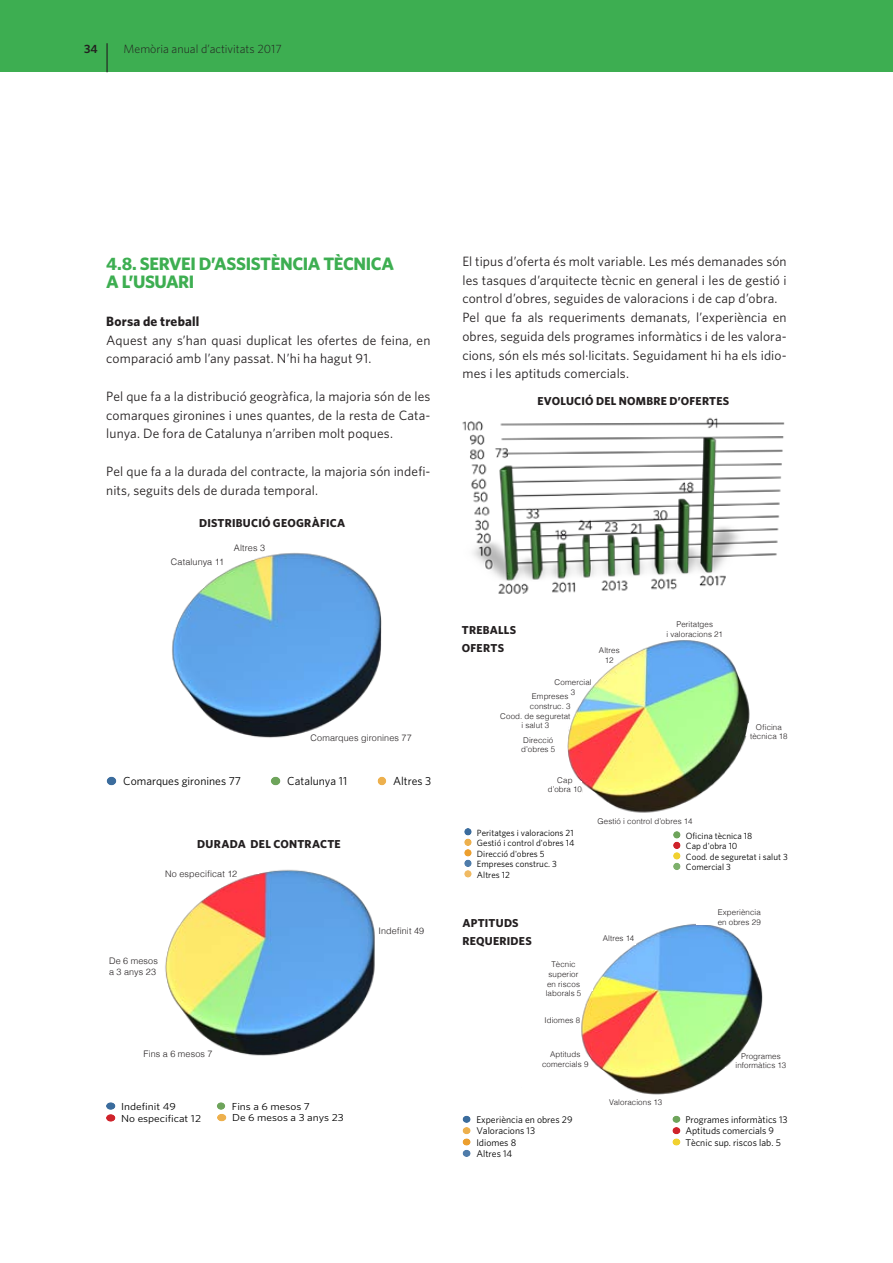
<style>
.page{position:relative;width:893px;height:1263px;background:#fff}
.page>*{position:absolute;margin:0;border:0;box-sizing:border-box;transform-origin:0 0}
.t1{font:700 18px/18.8px "Whitney";letter-spacing:-.025em;color:#3dae51}
.t2{font:16.2px/13.8px "Arial";color:#000;text-align:right}
.t3{font:13.5px/18.8px "Whitney";letter-spacing:.01em;color:#231f20}
.t4{font:700 13.5px "Whitney";letter-spacing:.01em;color:#231f20}
.t5{font:300 12px "Whitney";color:#231f20}
.t6{font:600 12px "Whitney";color:#231f20}
.t7{font:11.7px "Whitney HTF";color:#000}
.t8{font:700 11.55px/18px "Whitney";letter-spacing:.02em;color:#231f20}
.t9{font:10.2px "Whitney HTF";color:#000;scale:1.12 1}
.t10{font:9.75px/11.4px "Whitney HTF";color:#000}
.t11{font:9px/10.5px "Whitney HTF";color:#000}
.t12{font:300 9px/10.8px "Helvetica";letter-spacing:.015em;color:#231f20}
.t13{font:300 7.95px/9.6px "Helvetica";letter-spacing:.015em;color:#231f20;text-align:center}
</style>
<div class="page">
<div style="left:0;top:0;width:893px;height:72px;background:#3dae51"></div>
<hr style="left:106px;top:43px;width:2px;height:29px;background:#231f20">
<img style="left:462px;top:417px;width:323px;height:177px">
<div style="left:217px;top:1102px;width:8px;height:8px;background:#6ea45b;border-radius:50%"></div>
<svg style="left:106px;top:1102px;width:9px;height:20px"></svg>
<svg style="left:217px;top:1114px;width:9px;height:7px"></svg>
<img style="left:165px;top:869px;width:210px;height:187px">
<div style="left:177px;top:856px;width:81px;height:17px;background:#fff"></div>
<div style="left:148px;top:1053px;width:81px;height:18px;background:#fff"></div>
<img style="left:172px;top:553px;width:210px;height:185px">
<div style="left:140px;top:548px;width:41px;height:14px;background:#fff"></div>
<div style="left:305px;top:734px;width:118px;height:15px;background:#fff"></div>
<svg style="left:107px;top:777px;width:9px;height:8px"></svg>
<svg style="left:271px;top:777px;width:9px;height:8px"></svg>
<div style="left:378px;top:777px;width:8px;height:8px;background:#edb04d;border-radius:50%"></div>
<img style="left:581px;top:924px;width:182px;height:171px">
<div style="left:594px;top:932px;width:42px;height:13px;background:#fff"></div>
<div style="left:725px;top:1067px;width:92px;height:13px;background:#fff"></div>
<div style="left:522px;top:1083px;width:68px;height:15px;background:#fff"></div>
<div style="left:515px;top:1073px;width:84px;height:14px;background:#fff"></div>
<div style="left:496px;top:979px;width:97px;height:11px;background:#fff"></div>
<img style="left:567px;top:640px;width:183px;height:173px">
<div style="left:570px;top:644px;width:58px;height:9px;background:#fff"></div>
<div style="left:526px;top:782px;width:55px;height:19px;background:#fff"></div>
<div style="left:473px;top:721px;width:95px;height:16px;background:#fff"></div>
<div style="left:535px;top:677px;width:54px;height:13px;background:#fff"></div>
<svg style="left:745px;top:723px;width:5px;height:26px"></svg>
<div style="left:486px;top:698px;width:86px;height:13px;background:#fff"></div>
<div style="left:464px;top:828px;width:8px;height:7px;background:#3b6c9d;border-radius:50%"></div>
<div style="left:464px;top:838px;width:8px;height:8px;background:#edb04d;border-radius:50%"></div>
<div style="left:464px;top:849px;width:8px;height:7px;background:#ec9f2e;border-radius:50%"></div>
<div style="left:464px;top:859px;width:8px;height:8px;background:#4f7caa;border-radius:50%"></div>
<div style="left:464px;top:870px;width:8px;height:8px;background:#f0ba63;border-radius:50%"></div>
<div style="left:673px;top:831px;width:8px;height:8px;background:#6ea45b;border-radius:50%"></div>
<div style="left:673px;top:842px;width:8px;height:7px;background:#cf232b;border-radius:50%"></div>
<div style="left:673px;top:852px;width:8px;height:8px;background:#f1d130;border-radius:50%"></div>
<div style="left:673px;top:863px;width:8px;height:7px;background:#7eb06c;border-radius:50%"></div>
<div style="left:672px;top:1116px;width:8px;height:7px;background:#6ea45b;border-radius:50%"></div>
<div style="left:672px;top:1127px;width:8px;height:7px;background:#cf232b;border-radius:50%"></div>
<div style="left:672px;top:1138px;width:8px;height:8px;background:#f1d130;border-radius:50%"></div>
<div style="left:463px;top:1116px;width:8px;height:7px;background:#3b6c9d;border-radius:50%"></div>
<div style="left:463px;top:1127px;width:8px;height:7px;background:#edb04d;border-radius:50%"></div>
<div style="left:463px;top:1138px;width:8px;height:8px;background:#ec9f2e;border-radius:50%"></div>
<div style="left:463px;top:1150px;width:8px;height:7px;background:#4f7caa;border-radius:50%"></div>
<p class="t6" style="left:84px;top:41px;width:15px">34</p>
<p class="t5" style="left:124px;top:42px;width:160px">Memòria anual d’activitats 2017</p>
<h1 class="t1" style="left:106px;top:253px;width:289px">4.8. SERVEI D’ASSISTÈNCIA TÈCNICA<br>A L’USUARI</h1>
<p class="t4" style="left:106px;top:313px;width:94px">Borsa de treball</p>
<p class="t3" style="left:106px;top:330px;width:326px">Aquest any s’han quasi duplicat les ofertes de feina, en comparació amb l’any passat. N’hi ha hagut 91.</p>
<p class="t3" style="left:106px;top:386px;width:326px;text-align:justify">Pel que fa a la distribució geogràfica, la majoria són de les comarques gironines i unes quantes, de la resta de Cata&shy;lunya. De fora de Catalunya n’arriben molt poques.</p>
<p class="t3" style="left:106px;top:461px;width:326px">Pel que fa a la durada del contracte, la majoria són indefi&shy;nits, seguits dels de durada temporal.</p>
<p class="t2" style="left:82px;top:349px;width:163px">Habitatges contractats</p>
<p class="t2" style="left:99px;top:390px;width:46px">1677<br>11995<br>2151<br>450</p>
<p class="t2" style="left:125px;top:459px;width:20px">21</p>
<p class="t8" style="left:199px;top:513px;width:148px">DISTRIBUCIÓ GEOGRÀFICA</p>
<p class="t12" style="left:171px;top:557px;width:55px">Catalunya 11</p>
<p class="t12" style="left:234px;top:543px;width:33px">Altres 3</p>
<p class="t12" style="left:310px;top:733px;width:103px">Comarques gironines 77</p>
<p class="t7" style="left:123px;top:774px;width:120px">Comarques gironines 77</p>
<p class="t7" style="left:287px;top:774px;width:61px">Catalunya 11</p>
<p class="t7" style="left:393px;top:774px;width:40px">Altres 3</p>
<p class="t8" style="left:197px;top:835px;width:145px">DURADA DEL CONTRACTE</p>
<p class="t12" style="left:165px;top:869px;width:73px">No especificat 12</p>
<p class="t12" style="left:109px;top:957px;width:50px">De 6 mesos a 3 anys 23</p>
<p class="t12" style="left:143px;top:1049px;width:71px">Fins a 6 mesos 7</p>
<p class="t9" style="left:121px;top:1100px;width:50px">Indefinit 49</p>
<p class="t9" style="left:232px;top:1100px;width:71px">Fins a 6 mesos 7</p>
<p class="t9" style="left:121px;top:1112px;width:73px">No especificat 12</p>
<p class="t9" style="left:124px;top:1112px;width:71px">Fins a 6 mesos 7</p>
<p class="t9" style="left:232px;top:1112px;width:101px">De 6 mesos a 3 anys 23</p>
<p class="t12" style="left:379px;top:926px;width:47px">Indefinit 49</p>
<p class="t3" style="left:462px;top:252px;width:326px">El tipus d’oferta és molt variable. Les més demanades són les tasques d’arquitecte tècnic en general i les de gestió i control d’obres, seguides de valoracions i de cap d’obra.<br>Pel que fa als requeriments demanats, l’experiència en obres, seguida dels programes informàtics i de les valora&shy;cions, són els més sol·licitats. Seguidament hi ha els idio&shy;mes i les aptituds comercials.</p>
<p class="t8" style="left:537px;top:391px;width:193px">EVOLUCIÓ DEL NOMBRE D’OFERTES</p>
<p class="t8" style="left:462px;top:621px;width:56px">TREBALLS<br>OFERTS</p>
<p class="t13" style="left:599px;top:646px;width:22px">Altres<br>12</p>
<p class="t13" style="left:555px;top:678px;width:39px">Comercial<br>3</p>
<p class="t13" style="left:530px;top:692px;width:42px;text-align:left">Empreses construc. 3</p>
<p class="t13" style="left:500px;top:712px;width:72px">Cood. de seguretat i salut 3</p>
<p class="t13" style="left:521px;top:736px;width:35px;text-align:left">Direcció d’obres 5</p>
<p class="t13" style="left:548px;top:776px;width:36px">Cap d’obra 10</p>
<p class="t13" style="left:666px;top:620px;width:58px">Peritatges<br>i valoracions 21</p>
<p class="t13" style="left:597px;top:817px;width:97px">Gestió i control d’obres 14</p>
<p class="t13" style="left:750px;top:723px;width:39px">Oficina tècnica 18</p>
<p class="t11" style="left:477px;top:827px;width:99px">Peritatges i valoracions 21<br>Gestió i control d'obres 14<br>Direcció d'obres 5<br>Empreses construc. 3<br>Altres 12</p>
<p class="t11" style="left:686px;top:830px;width:103px">Oficina tècnica 18<br>Cap d'obra 10<br>Cood. de seguretat i salut 3<br>Comercial 3</p>
<p class="t8" style="left:462px;top:913px;width:71px">APTITUDS<br>REQUERIDES</p>
<p class="t13" style="left:546px;top:960px;width:37px">Tècnic superior en riscos laborals 5</p>
<p class="t13" style="left:545px;top:1016px;width:37px">Idiomes 8</p>
<p class="t13" style="left:542px;top:1050px;width:48px">Aptituds comercials 9</p>
<p class="t10" style="left:476px;top:1114px;width:98px">Experiència en obres 29<br>Valoracions 13<br>Idiomes 8<br>Altres 14</p>
<p class="t13" style="left:603px;top:934px;width:33px">Altres 14</p>
<p class="t13" style="left:609px;top:1098px;width:55px">Valoracions 13</p>
<p class="t13" style="left:718px;top:908px;width:45px;text-align:left">Experiència en obres 29</p>
<p class="t13" style="left:735px;top:1052px;width:52px">Programes informàtics 13</p>
<p class="t10" style="left:685px;top:1114px;width:104px">Programes informàtics 13<br>Aptituds comercials 9<br>Tècnic sup. riscos lab. 5</p>
</div>
